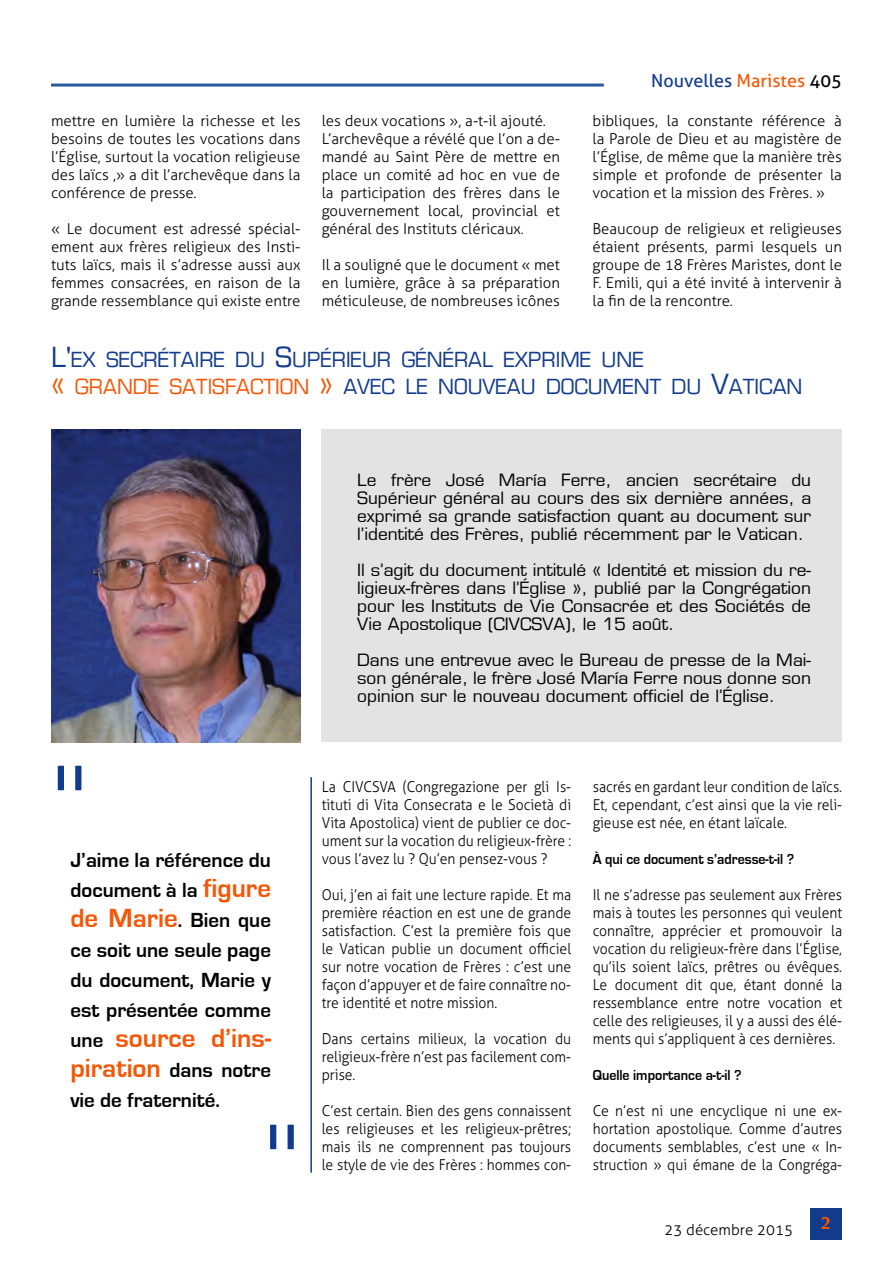
<style>
.page{position:relative;width:893px;height:1263px;background:#fff}
.page>*{position:absolute;margin:0;border:0;box-sizing:border-box;transform-origin:0 0}
.t1{font:300 90px "Aller";color:#123b8b}
.t2{font:700 27px "Eurostile";color:#f45706}
.t3{font:700 21px/30px "Eurostile";color:#000;text-align:justify}
.t4{font:20.25px/27px "Eurostile";color:#123b8b}
.t5{font:18px "Aller";color:#123b8b}
.t6{font:700 18px "Novarese IT Cby BT";color:#f45706}
.t7{font:16.5px/18px "Eurostile";color:#000;text-align:justify;scale:1.05 1}
.t8{font:300 15px/18px "Aller";color:#000;text-align:justify;scale:.93 1}
.t9{font:300 15px/18px "Aller";color:#000;text-align:justify}
.t10{font:700 15px "Eurostile";color:#000;scale:.93 1}
.s1{color:#f45706}
.s2{color:#000}
.s3{font-size:27px}
.s4{font-size:27px;color:#f45706}
.s5{font-size:21px;color:#000}
</style>
<div class="page">
<hr style="left:51px;top:84px;width:553px;height:3px;background:#275b9b">
<div style="left:810px;top:1208px;width:32px;height:31px;background:#123b8b"></div>
<hr style="left:310px;top:777px;width:2px;height:395px;background:#123b8b">
<img style="left:51px;top:429px;width:249px;height:313px">
<div style="left:322px;top:429px;width:520px;height:313px;background:#e3e3e3"></div>
<p class="t9" style="left:51px;top:112px;width:251px">mettre en lumière la richesse et les besoins de toutes les vocations dans l’Église, surtout la vocation religieuse des laïcs ,» a dit l’archevêque dans la conférence de presse.</p>
<p class="t9" style="left:51px;top:220px;width:251px">« Le document est adressé spécial&shy;ement aux frères religieux des Insti&shy;tuts laïcs, mais il s’adresse aussi aux femmes consacrées, en raison de la grande ressemblance qui existe entre</p>
<p class="t9" style="left:322px;top:112px;width:240px;text-align:left">les deux vocations », a-t-il ajouté.<br>L’archevêque a révélé que l’on a de&shy;mandé au Saint Père de mettre en place un comité ad hoc en vue de la participation des frères dans le gouvernement local, provincial et général des Instituts cléricaux.</p>
<p class="t9" style="left:322px;top:256px;width:240px">Il a souligné que le document « met en lumière, grâce à sa préparation méticuleuse, de nombreuses icônes</p>
<p class="t5" style="left:651px;top:69px;width:192px">Nouvelles <span class="s1">Maristes</span> <span class="s2">405</span></p>
<p class="t9" style="left:592px;top:112px;width:251px">bibliques, la constante référence à la Parole de Dieu et au magistère de l’Église, de même que la manière très simple et profonde de présenter la vocation et la mission des Frères. »</p>
<p class="t9" style="left:592px;top:220px;width:251px">Beaucoup de religieux et religieuses étaient présents, parmi lesquels un groupe de 18 Frères Maristes, dont le F. Emili, qui a été invité à intervenir à la fin de la rencontre.</p>
<h3 class="t4" style="left:51px;top:346px;width:753px"><span class="s3">L'</span>EX SECRÉTAIRE DU <span class="s3">S</span>UPÉRIEUR GÉNÉRAL EXPRIME UNE<br><span class="s4">«</span> <span class="s1">GRANDE SATISFACTION</span> <span class="s4">»</span> AVEC LE NOUVEAU DOCUMENT DU <span class="s3">V</span>ATICAN</h3>
<h1 class="t1" style="left:51px;top:744px;width:39px">"</h1>
<h3 class="t3" style="left:70px;top:846px;width:202px">J’aime la référence du document à la <span class="s4">figure de Marie</span>. Bien que ce soit une seule page du document, Marie y est présentée comme</h3>
<h2 class="t2" style="left:70px;top:1024px;width:202px"><span class="s5">une</span> source d’ins-</h2>
<h3 class="t3" style="left:70px;top:1056px;width:202px"><span class="s4">piration</span> dans notre vie de fraternité.</h3>
<h1 class="t1" style="left:263px;top:1103px;width:39px">"</h1>
<p class="t7" style="left:357px;top:471px;width:434px">Le frère José María Ferre, ancien secrétaire du Supérieur général au cours des six dernière années, a exprimé sa grande satisfaction quant au document sur l’identité des Frères, publié récemment par le Vatican.</p>
<p class="t7" style="left:357px;top:561px;width:434px">Il s’agit du document intitulé « Identité et mission du re&shy;ligieux-frères dans l’Église », publié par la Congrégation pour les Instituts de Vie Consacrée et des Sociétés de Vie Apostolique (CIVCSVA), le 15 août.</p>
<p class="t7" style="left:357px;top:651px;width:434px">Dans une entrevue avec le Bureau de presse de la Mai&shy;son générale, le frère José María Ferre nous donne son opinion sur le nouveau document officiel de l’Église.</p>
<p class="t8" style="left:322px;top:778px;width:270px">La CIVCSVA (Congregazione per gli Is&shy;tituti di Vita Consecrata e le Società di Vita Apostolica) vient de publier ce doc&shy;ument sur la vocation du religieux-frère : vous l’avez lu ? Qu’en pensez-vous ?</p>
<p class="t8" style="left:322px;top:886px;width:270px">Oui, j’en ai fait une lecture rapide. Et ma première réaction en est une de grande satisfaction. C’est la première fois que le Vatican publie un document officiel sur notre vocation de Frères : c’est une façon d’appuyer et de faire connaître no&shy;tre identité et notre mission.</p>
<p class="t8" style="left:322px;top:1030px;width:270px">Dans certains milieux, la vocation du religieux-frère n’est pas facilement com&shy;prise.</p>
<p class="t8" style="left:322px;top:1102px;width:270px">C’est certain. Bien des gens connaissent les religieuses et les religieux-prêtres; mais ils ne comprennent pas toujours le style de vie des Frères : hommes con-</p>
<p class="t8" style="left:593px;top:778px;width:270px">sacrés en gardant leur condition de laïcs.<br>Et, cependant, c’est ainsi que la vie reli&shy;gieuse est née, en étant laïcale.</p>
<p class="t10" style="left:593px;top:851px;width:218px">À qui ce document s’adresse-t-il ?</p>
<p class="t8" style="left:593px;top:886px;width:270px">Il ne s’adresse pas seulement aux Frères mais à toutes les personnes qui veulent connaître, apprécier et promouvoir la vocation du religieux-frère dans l’Église, qu’ils soient laïcs, prêtres ou évêques.<br>Le document dit que, étant donné la ressemblance entre notre vocation et celle des religieuses, il y a aussi des élé&shy;ments qui s’appliquent à ces dernières.</p>
<p class="t10" style="left:593px;top:1067px;width:162px">Quelle importance a-t-il ?</p>
<p class="t8" style="left:593px;top:1102px;width:270px">Ce n’est ni une encyclique ni une ex&shy;hortation apostolique. Comme d’autres documents semblables, c’est une « In&shy;struction » qui émane de la Congréga-</p>
<p class="t9" style="left:664px;top:1220px;width:130px">23 décembre 2015</p>
<p class="t6" style="left:821px;top:1212px;width:12px">2</p>
</div>
